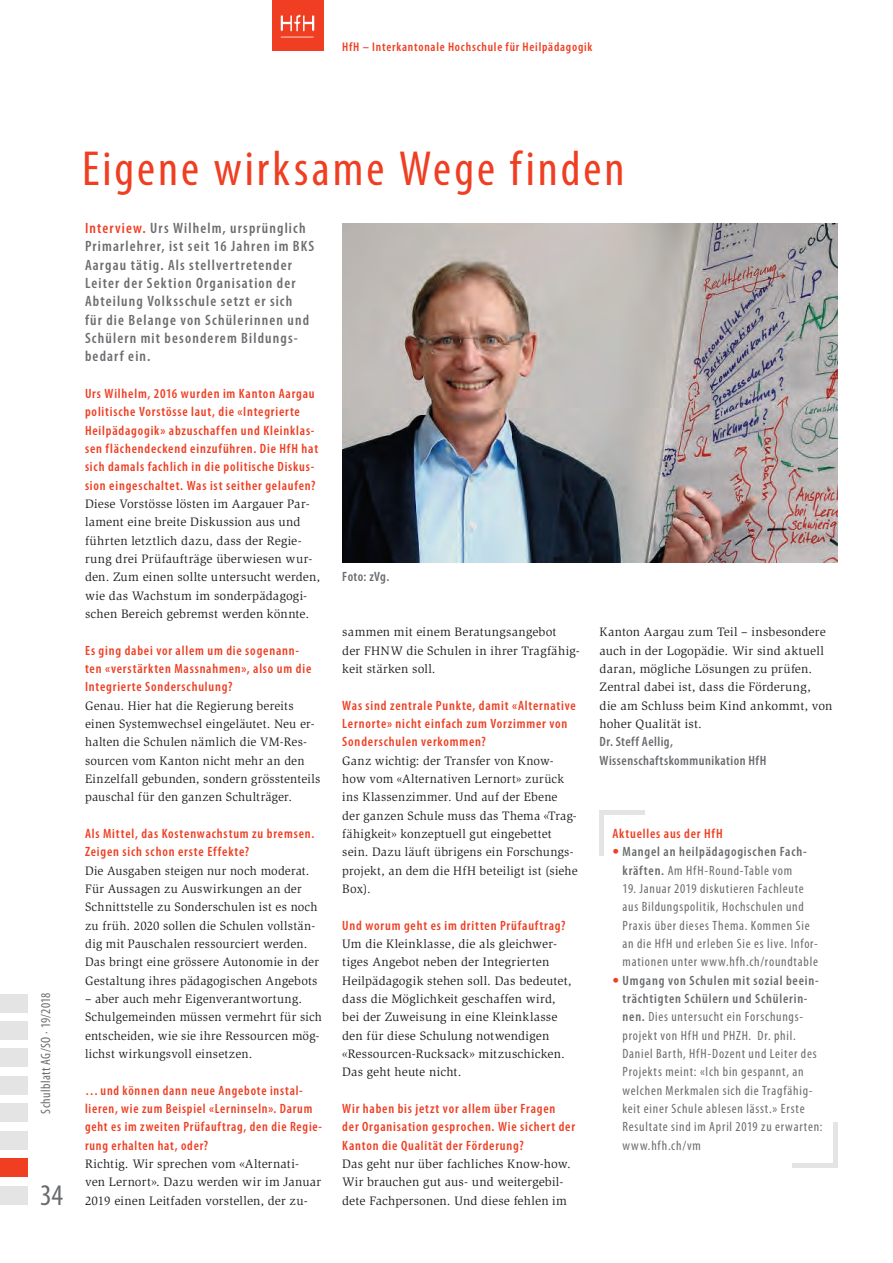
<style>
.page{position:relative;width:893px;height:1263px;background:#fff}
.page>*{position:absolute;margin:0;border:0;box-sizing:border-box;transform-origin:0 0}
.t1{font:condensed 49.5px "Myriad Pro";letter-spacing:.06em;color:#ef3e22}
.t2{font:condensed 30px "Myriad Pro";color:#696b6e}
.t3{font:600 condensed 15px/18.3px "Myriad Pro";letter-spacing:.075em;color:#6c6d70}
.t4{font:600 condensed 13.5px/18.3px "Myriad Pro";letter-spacing:.06em;color:#ef3e22}
.t5{font:condensed 13.5px/18.3px "Myriad Pro";letter-spacing:.055em;color:#696b6e}
.t6{font:600 condensed 13.5px/18.3px "Myriad Pro";letter-spacing:.06em;color:#696b6e;text-align:center}
.t7{font:600 condensed 13.5px/18.3px "Myriad Pro";letter-spacing:.035em;color:#696b6e}
.t8{font:condensed 13.5px "Myriad Pro";letter-spacing:.03em;color:#6c6d70}
.t9{font:12.6px/18.3px "Slimbach Std";letter-spacing:.015em;color:#231f20}
.t10{font:600 condensed 12.6px "Myriad Pro";letter-spacing:.065em;color:#ef3e22}
.s1{color:#ef3e22}
.s2{font-family:"Helvetica Neue LT Com";font-weight:400;font-stretch:normal;color:#ef3e22}
.s3{font-weight:400}
.s4{font-family:"Helvetica Neue LT Com";font-stretch:normal;color:#ef3e22}
.s5{font-weight:600}
</style>
<div class="page">
<div style="left:0;top:1021px;width:28px;height:18px;background:#e4e4e4"></div>
<div style="left:0;top:994px;width:28px;height:18px;background:#e4e4e4"></div>
<div style="left:0;top:1048px;width:28px;height:19px;background:#e4e4e4"></div>
<div style="left:0;top:1076px;width:28px;height:18px;background:#e4e4e4"></div>
<div style="left:0;top:1103px;width:28px;height:19px;background:#e4e4e4"></div>
<div style="left:0;top:1131px;width:28px;height:18px;background:#e4e4e4"></div>
<div style="left:0;top:1186px;width:28px;height:18px;background:#e4e4e4"></div>
<div style="left:0;top:1158px;width:28px;height:19px;background:#ef3e22"></div>
<div style="left:272px;top:0;width:51px;height:51px;background:#ef3e22"></div>
<img style="left:281px;top:15px;width:34px;height:23px">
<img style="left:342px;top:224px;width:496px;height:339px">
<hr style="left:600px;top:810px;width:4px;height:46px;background:#e4e4e4">
<div style="left:600px;top:810px;width:45px;height:5px;background:#e4e4e4"></div>
<div style="left:833px;top:1122px;width:5px;height:46px;background:#e4e4e4"></div>
<hr style="left:792px;top:1164px;width:46px;height:4px;background:#e4e4e4">
<p class="t10" style="left:342px;top:39px;width:252px">HfH – Interkantonale Hochschule für Heilpädagogik</p>
<p class="t8" style="left:38px;top:1114px;width:123px;rotate:-90deg">Schulblatt AG/SO · 19/2018</p>
<h2 class="t2" style="left:40px;top:1176px;width:24px">34</h2>
<h1 class="t1" style="left:82px;top:138px;width:544px">Eigene wirksame Wege finden</h1>
<p class="t3" style="left:85px;top:219px;width:231px"><span class="s1">Interview.</span> Urs Wilhelm, ursprünglich Primarlehrer, ist seit 16 Jahren im BKS Aargau tätig. Als stellvertretender Leiter der Sektion Organisation der Abteilung Volksschule setzt er sich<br>für die Belange von Schülerinnen und Schülern mit besonderem Bildungs&shy;bedarf ein.</p>
<p class="t4" style="left:85px;top:384px;width:235px">Urs Wilhelm, 2016 wurden im Kanton Aargau politische Vorstösse laut, die «Integrierte Heilpädagogik» abzuschaffen und Kleinklas&shy;sen flächendeckend einzuführen. Die HfH hat sich damals fachlich in die politische Diskus&shy;sion eingeschaltet. Was ist seither gelaufen?</p>
<p class="t9" style="left:85px;top:495px;width:237px">Diese Vorstösse lösten im Aargauer Par&shy;lament eine breite Diskussion aus und führten letztlich dazu, dass der Regie&shy;rung drei Prüfaufträge überwiesen wur&shy;den. Zum einen sollte untersucht werden, wie das Wachstum im sonderpädagogi&shy;schen Bereich gebremst werden könnte.</p>
<p class="t4" style="left:85px;top:641px;width:228px">Es ging dabei vor allem um die sogenann&shy;ten «verstärkten Massnahmen», also um die<br>Integrierte Sonderschulung?</p>
<p class="t9" style="left:85px;top:696px;width:237px">Genau. Hier hat die Regierung bereits einen Systemwechsel eingeläutet. Neu er&shy;halten die Schulen nämlich die VM-Res&shy;sourcen vom Kanton nicht mehr an den Einzelfall gebunden, sondern grösstenteils pauschal für den ganzen Schulträger.</p>
<p class="t4" style="left:85px;top:824px;width:231px">Als Mittel, das Kostenwachstum zu bremsen.<br>Zeigen sich schon erste Effekte?</p>
<p class="t9" style="left:85px;top:861px;width:235px">Die Ausgaben steigen nur noch moderat.<br>Für Aussagen zu Auswirkungen an der Schnittstelle zu Sonderschulen ist es noch zu früh. 2020 sollen die Schulen vollstän&shy;dig mit Pauschalen ressourciert werden.<br>Das bringt eine grössere Autonomie in der Gestaltung ihres pädagogischen Angebots</p>
<p class="t9" style="left:85px;top:990px;width:238px">– aber auch mehr Eigenverantwortung.<br>Schulgemeinden müssen vermehrt für sich entscheiden, wie sie ihre Ressourcen mög&shy;lichst wirkungsvoll einsetzen.</p>
<p class="t4" style="left:85px;top:1081px;width:239px">… und können dann neue Angebote instal&shy;lieren, wie zum Beispiel «Lerninseln». Darum geht es im zweiten Prüfauftrag, den die Regie&shy;rung erhalten hat, oder?</p>
<p class="t9" style="left:85px;top:1154px;width:238px">Richtig. Wir sprechen vom «Alternati&shy;ven Lernort». Dazu werden wir im Januar<br>2019 einen Leitfaden vorstellen, der zu-</p>
<p class="t7" style="left:342px;top:567px;width:49px">Foto: zVg.</p>
<p class="t9" style="left:342px;top:623px;width:239px">sammen mit einem Beratungsangebot<br>der FHNW die Schulen in ihrer Tragfähig&shy;keit stärken soll.</p>
<p class="t4" style="left:342px;top:696px;width:235px">Was sind zentrale Punkte, damit «Alternative<br>Lernorte» nicht einfach zum Vorzimmer von<br>Sonderschulen verkommen?</p>
<p class="t9" style="left:342px;top:751px;width:237px">Ganz wichtig: der Transfer von Know&shy;how vom «Alternativen Lernort» zurück ins Klassenzimmer. Und auf der Ebene der ganzen Schule muss das Thema «Trag&shy;fähigkeit» konzeptuell gut eingebettet sein. Dazu läuft übrigens ein Forschungs&shy;projekt, an dem die HfH beteiligt ist (siehe Box).</p>
<p class="t4" style="left:342px;top:916px;width:225px">Und worum geht es im dritten Prüfauftrag?</p>
<p class="t9" style="left:342px;top:935px;width:231px">Um die Kleinklasse, die als gleichwer&shy;tiges Angebot neben der Integrierten Heilpädagogik stehen soll. Das bedeutet, dass die Möglichkeit geschaffen wird, bei der Zuweisung in eine Kleinklasse den für diese Schulung notwendigen «Ressourcen-Rucksack» mitzuschicken.<br>Das geht heute nicht.</p>
<p class="t4" style="left:342px;top:1099px;width:234px">Wir haben bis jetzt vor allem über Fragen der Organisation gesprochen. Wie sichert der<br>Kanton die Qualität der Förderung?</p>
<p class="t9" style="left:342px;top:1154px;width:230px">Das geht nur über fachliches Know-how.<br>Wir brauchen gut aus- und weitergebil&shy;dete Fachpersonen. Und diese fehlen im</p>
<p class="t9" style="left:600px;top:623px;width:234px">Kanton Aargau zum Teil – insbesondere auch in der Logopädie. Wir sind aktuell daran, mögliche Lösungen zu prüfen.<br>Zentral dabei ist, dass die Förderung,<br>die am Schluss beim Kind ankommt, von hoher Qualität ist.</p>
<p class="t7" style="left:600px;top:732px;width:168px">Dr. Steff Aellig,<br>Wissenschaftskommunikation HfH</p>
<p class="t4" style="left:612px;top:824px;width:112px">Aktuelles aus der HfH</p>
<p class="t6" style="left:612px;top:842px;width:196px"><span class="s2">•</span> Mangel an heilpädagogischen Fach&shy;kräften. <span class="s3">Am HfH-Round-Table vom</span></p>
<p class="t5" style="left:623px;top:879px;width:197px">19. Januar 2019 diskutieren Fachleute aus Bildungspolitik, Hochschulen und Praxis über dieses Thema. Kommen Sie an die HfH und erleben Sie es live. Infor&shy;mationen unter www.hfh.ch/roundtable</p>
<p class="t5" style="left:623px;top:971px;width:201px;text-indent:-10px"><span class="s4">•</span> <span class="s5">Umgang von Schulen mit sozial beein&shy;trächtigten Schülern und Schülerin&shy;nen.</span> Dies untersucht ein Forschungs&shy;projekt von HfH und PHZH. Dr. phil.<br>Daniel Barth, HfH-Dozent und Leiter des Projekts meint: «Ich bin gespannt, an welchen Merkmalen sich die Tragfähig&shy;keit einer Schule ablesen lässt.» Erste Resultate sind im April 2019 zu erwarten: www.hfh.ch/vm</p>
</div>
